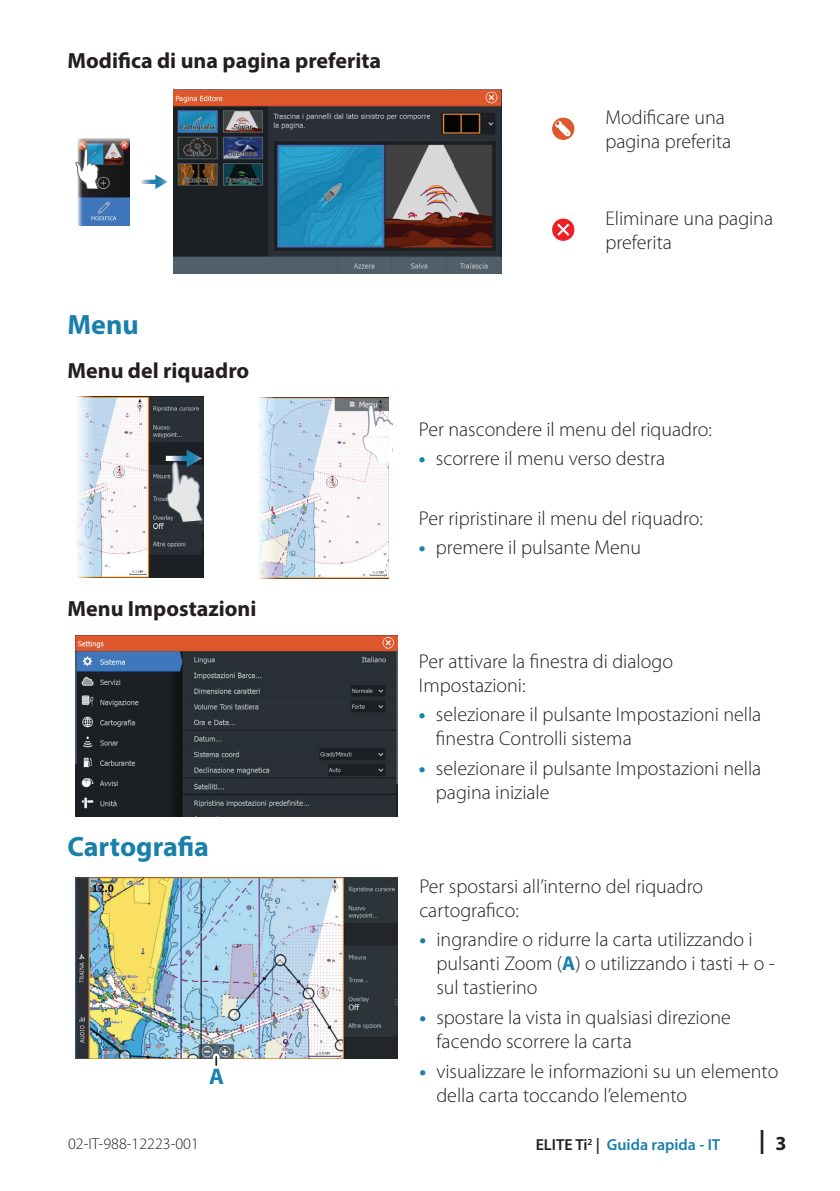
<style>
.page{position:relative;width:840px;height:1191px;background:#fff}
.page>*{position:absolute;margin:0;border:0;box-sizing:border-box;transform-origin:0 0}
.t1{font:700 28px "Myriad Pro";color:#1980ac}
.t2{font:700 24px "Myriad Pro";color:#231f20}
.t3{font:700 22.8px "Myriad Pro";color:#1a81ae}
.t4{font:700 22px "Myriad Pro";color:#231f20}
.t5{font:300 20px/24px "Myriad Pro";color:#231f20}
.t6{font:300 16px "Myriad Pro";color:#231f20}
.t7{font:600 16px "Myriad Pro";color:#1980ac}
.t8{font:600 16px "Myriad Pro";color:#231f20}
.t9{font:600 9.4px "Myriad Pro";color:#231f20}
.s1{font-weight:700;color:#1980ac}
.s2{color:#231f20}
</style>
<div class="page">
<img style="left:77px;top:138px;width:52px;height:87px">
<svg style="left:141px;top:180px;width:14px;height:4px"></svg>
<svg style="left:155px;top:175px;width:13px;height:14px"></svg>
<img style="left:173px;top:90px;width:328px;height:184px">
<svg style="left:75px;top:138px;width:25px;height:52px"></svg>
<div style="left:552px;top:118px;width:21px;height:21px;background:#dd592c;border-radius:50%"></div>
<div style="left:552px;top:118px;width:22px;height:22px;border:1px solid #dd592c;border-radius:50%"></div>
<svg style="left:554px;top:121px;width:16px;height:15px"></svg>
<div style="left:552px;top:219px;width:21px;height:21px;background:#ee1f23;border-radius:50%"></div>
<div style="left:552px;top:218px;width:22px;height:23px;border:1px solid #ee1f23;border-radius:50%"></div>
<svg style="left:554px;top:221px;width:17px;height:17px"></svg>
<img style="left:76px;top:396px;width:128px;height:182px">
<svg style="left:166px;top:449px;width:37px;height:74px;background:#7d868d"></svg>
<img style="left:258px;top:397px;width:130px;height:181px">
<svg style="left:361px;top:403px;width:31px;height:59px"></svg>
<img style="left:75px;top:635px;width:322px;height:181px">
<img style="left:75px;top:877px;width:322px;height:181px">
<div style="left:213px;top:1056px;width:6px;height:9px;background:#f4f3f3"></div>
<svg style="left:215px;top:1056px;width:2px;height:9px"></svg>
<p class="t4" style="left:67px;top:46px;width:315px">Modifica di una pagina preferita</p>
<h1 class="t1" style="left:67px;top:306px;width:73px">Menu</h1>
<p class="t4" style="left:67px;top:356px;width:183px">Menu del riquadro</p>
<p class="t4" style="left:67px;top:594px;width:190px">Menu Impostazioni</p>
<h1 class="t1" style="left:67px;top:828px;width:143px">Cartografia</h1>
<p class="t3" style="left:209px;top:1061px;width:16px">A</p>
<p class="t5" style="left:605px;top:106px;width:127px">Modificare una pagina preferita</p>
<p class="t5" style="left:605px;top:207px;width:169px">Eliminare una pagina preferita</p>
<p class="t5" style="left:418px;top:417px;width:294px">Per nascondere il menu del riquadro:</p>
<p class="t5" style="left:418px;top:447px;width:247px"><span class="s1">•</span> scorrere il menu verso destra</p>
<p class="t5" style="left:418px;top:506px;width:285px">Per ripristinare il menu del riquadro:</p>
<p class="t5" style="left:418px;top:536px;width:224px"><span class="s1">•</span> premere il pulsante Menu</p>
<p class="t5" style="left:418px;top:649px;width:255px">Per attivare la finestra di dialogo<br>Impostazioni:</p>
<p class="t5" style="left:435px;top:703px;width:327px;text-indent:-17px"><span class="s1">•</span> selezionare il pulsante Impostazioni nella finestra Controlli sistema</p>
<p class="t5" style="left:435px;top:756px;width:327px;text-indent:-17px"><span class="s1">•</span> selezionare il pulsante Impostazioni nella pagina iniziale</p>
<p class="t5" style="left:419px;top:874px;width:285px">Per spostarsi all’interno del riquadro cartografico:</p>
<p class="t5" style="left:436px;top:928px;width:340px;text-indent:-17px"><span class="s1">•</span> ingrandire o ridurre la carta utilizzando i pulsanti Zoom (<span class="s1">A</span>) o utilizzando i tasti + o - sul tastierino</p>
<p class="t5" style="left:436px;top:1005px;width:296px;text-indent:-17px"><span class="s1">•</span> spostare la vista in qualsiasi direzione facendo scorrere la carta</p>
<p class="t5" style="left:436px;top:1059px;width:343px;text-indent:-17px"><span class="s1">•</span> visualizzare le informazioni su un elemento della carta toccando l’elemento</p>
<p class="t8" style="left:535px;top:1134px;width:53px">ELITE Ti</p>
<p class="t2" style="left:758px;top:1124px;width:29px">| <sub>3</sub></p>
<p class="t6" style="left:68px;top:1135px;width:132px">02-IT-988-12223-001</p>
<p class="t7" style="left:595px;top:1134px;width:126px"><span class="s2">|</span> Guida rapida - IT</p>
<p class="t9" style="left:587px;top:1135px;width:6px">2</p>
</div>
